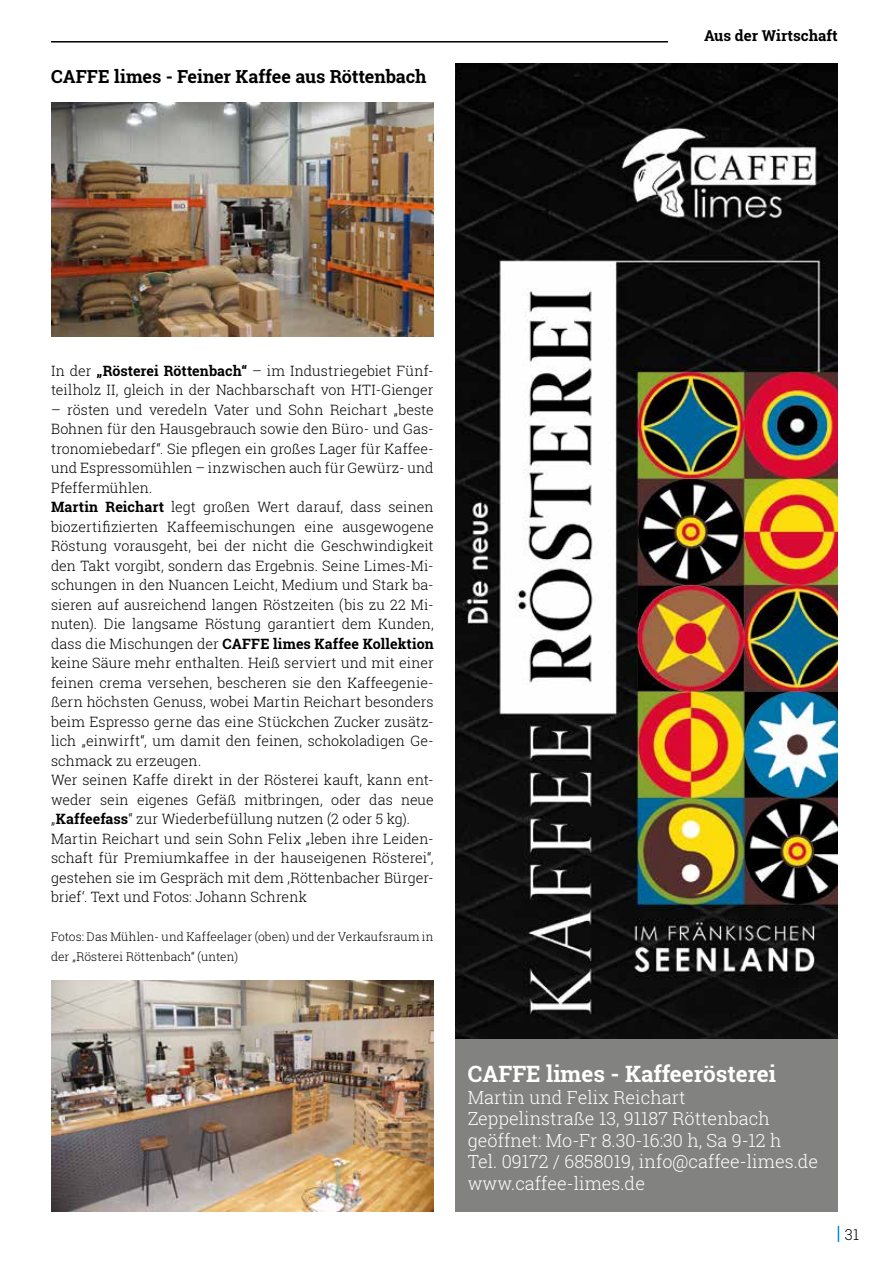
<style>
.page{position:relative;width:893px;height:1263px;background:#fff}
.page>*{position:absolute;margin:0;border:0;box-sizing:border-box;transform-origin:0 0}
.t1{font:700 22.5px "Roboto Slab";color:#fff}
.t2{font:300 18px/21.6px "Roboto Slab";color:#fff}
.t3{font:700 18px "Roboto Slab";letter-spacing:-.005em;color:#000}
.t4{font:700 15px "Roboto Slab";color:#000}
.t5{font:300 15px "Roboto Slab";color:#000}
.t6{font:300 14.25px/19.5px "Roboto Slab";color:#000}
.t7{font:300 12px/19.5px "Roboto Slab";letter-spacing:.01em;color:#000}
.s1{font-weight:700}
</style>
<div class="page">
<svg style="left:838px;top:1226px;width:1px;height:16px"></svg>
<hr style="left:51px;top:41px;width:617px;height:2px;background:#000">
<div style="left:455px;top:1039px;width:383px;height:173px;background:#828281"></div>
<img style="left:51px;top:980px;width:383px;height:232px">
<img style="left:51px;top:103px;width:383px;height:234px">
<img style="left:455px;top:64px;width:383px;height:975px">
<p class="t3" style="left:51px;top:64px;width:377px">CAFFE limes - Feiner Kaffee aus Röttenbach</p>
<p class="t4" style="left:704px;top:25px;width:135px">Aus der Wirtschaft</p>
<p class="t6" style="left:51px;top:361px;width:384px">In der <span class="s1">„Rösterei Röttenbach“</span> – im Industriegebiet Fünf&shy;teilholz II, gleich in der Nachbarschaft von HTI-Gienger</p>
<p class="t6" style="left:51px;top:399px;width:384px">– rösten und veredeln Vater und Sohn Reichart „beste Bohnen für den Hausgebrauch sowie den Büro- und Gas&shy;tronomiebedarf“. Sie pflegen ein großes Lager für Kaffee&shy;und Espressomühlen – inzwischen auch für Gewürz- und Pfeffermühlen.<br><span class="s1">Martin Reichart</span> legt großen Wert darauf, dass seinen biozertifizierten Kaffeemischungen eine ausgewogene Röstung vorausgeht, bei der nicht die Geschwindigkeit den Takt vorgibt, sondern das Ergebnis. Seine Limes-Mi&shy;schungen in den Nuancen Leicht, Medium und Stark ba&shy;sieren auf ausreichend langen Röstzeiten (bis zu 22 Mi&shy;nuten). Die langsame Röstung garantiert dem Kunden, dass die Mischungen der <span class="s1">CAFFE limes Kaffee Kollektion </span>keine Säure mehr enthalten. Heiß serviert und mit einer feinen crema versehen, bescheren sie den Kaffeegenie&shy;ßern höchsten Genuss, wobei Martin Reichart besonders beim Espresso gerne das eine Stückchen Zucker zusätz&shy;lich „einwirft“, um damit den feinen, schokoladigen Ge&shy;schmack zu erzeugen.<br>Wer seinen Kaffe direkt in der Rösterei kauft, kann ent&shy;weder sein eigenes Gefäß mitbringen, oder das neue „<span class="s1">Kaffeefass</span>“ zur Wiederbefüllung nutzen (2 oder 5 kg).<br>Martin Reichart und sein Sohn Felix „leben ihre Leiden&shy;schaft für Premiumkaffee in der hauseigenen Rösterei“, gestehen sie im Gespräch mit dem ‚Röttenbacher Bürger&shy;brief‘. Text und Fotos: Johann Schrenk</p>
<p class="t7" style="left:51px;top:927px;width:384px">Fotos: Das Mühlen- und Kaffeelager (oben) und der Verkaufsraum in der „Rösterei Röttenbach“ (unten)</p>
<h1 class="t1" style="left:468px;top:1058px;width:310px">CAFFE limes - Kaffeerösterei</h1>
<p class="t2" style="left:468px;top:1086px;width:352px">Martin und Felix Reichart<br>Zeppelinstraße 13, 91187 Röttenbach geöffnet: Mo-Fr 8.30-16:30 h, Sa 9-12 h<br>Tel. 09172 / 6858019, info@caffee-limes.de www.caffee-limes.de</p>
<p class="t5" style="left:845px;top:1224px;width:16px">31</p>
</div>
